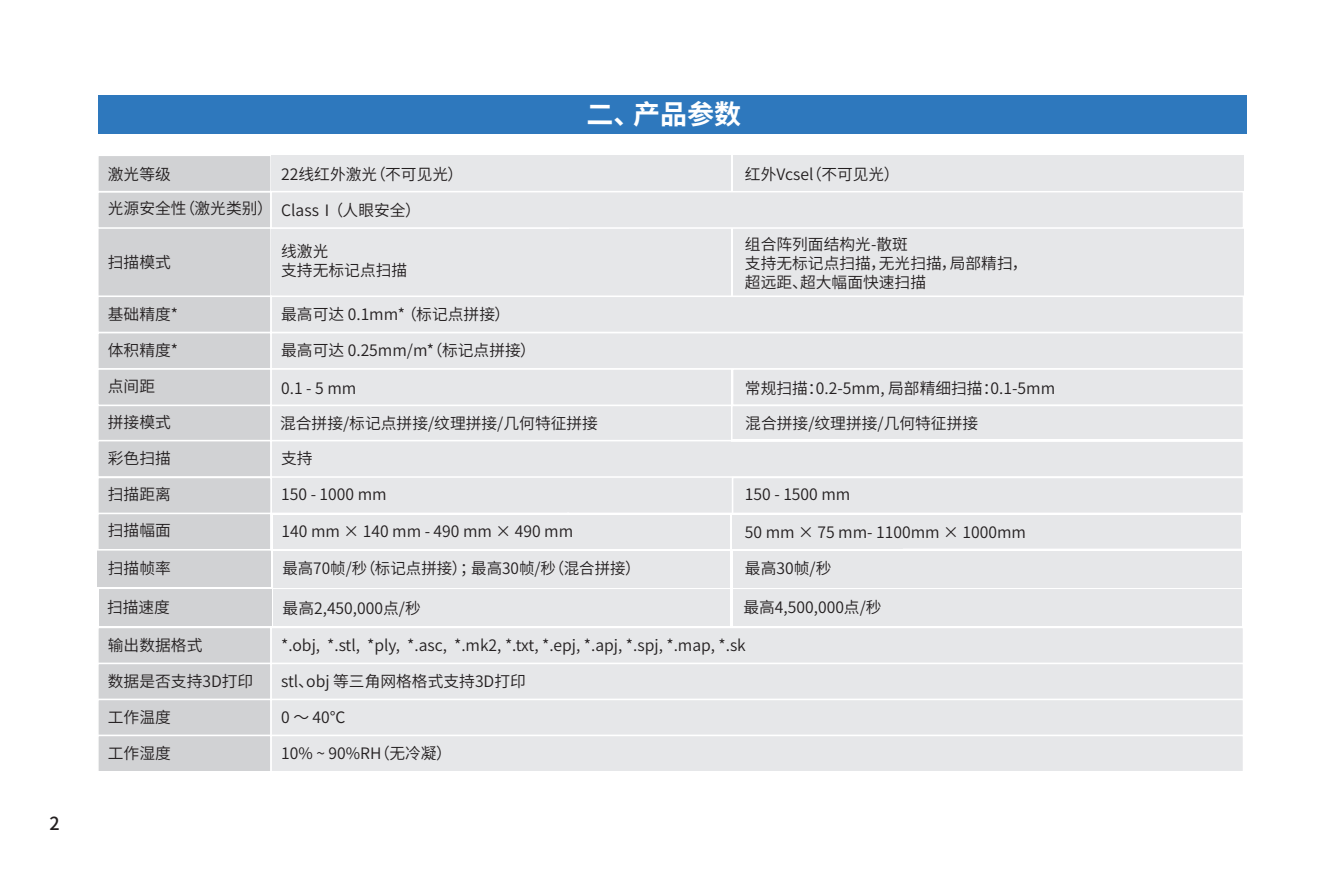
<style>
.page{position:relative;width:1340px;height:893px;background:#fff}
.page>*{position:absolute;margin:0;border:0;box-sizing:border-box;transform-origin:0 0}
.t1{font:700 27px "Source Han Sans CN";color:#fff}
.t2{font:500 18px "Source Han Sans CN";color:#231f20}
.t3{font:15.75px/18.9px "Source Han Sans CN";color:#231f20}
</style>
<div class="page">
<div style="left:99px;top:589px;width:172px;height:37px;background:#d1d2d4"></div>
<div style="left:732px;top:515px;width:509px;height:34px;background:#e6e7e9"></div>
<div style="left:272px;top:477px;width:458px;height:36px;background:#e6e7e9"></div>
<div style="left:730px;top:477px;width:512px;height:36px;background:#e6e7e9"></div>
<div style="left:97px;top:404px;width:175px;height:38px;background:#d1d2d4;border:2px solid #fff"></div>
<div style="left:271px;top:405px;width:459px;height:36px;background:#e6e7e9"></div>
<div style="left:97px;top:225px;width:175px;height:74px;background:#d1d2d4;border:2px solid #fff"></div>
<div style="left:271px;top:225px;width:459px;height:73px;background:#e6e7e9"></div>
<div style="left:98px;top:549px;width:173px;height:38px;background:#d1d2d4"></div>
<div style="left:273px;top:551px;width:457px;height:36px;background:#e6e7e9"></div>
<div style="left:732px;top:225px;width:511px;height:73px;background:#e6e7e9"></div>
<div style="left:98px;top:95px;width:1148px;height:38px;background:#2e78bd"></div>
<div style="left:97px;top:191px;width:175px;height:38px;background:#d1d2d4;border:2px solid #fff"></div>
<div style="left:97px;top:295px;width:175px;height:38px;background:#d1d2d4;border:2px solid #fff"></div>
<div style="left:97px;top:332px;width:175px;height:38px;background:#d1d2d4;border:2px solid #fff"></div>
<div style="left:97px;top:368px;width:175px;height:38px;background:#d1d2d4;border:2px solid #fff"></div>
<div style="left:270px;top:295px;width:974px;height:38px;background:#e6e7e9;border:2px solid #fff"></div>
<div style="left:270px;top:332px;width:974px;height:38px;background:#e6e7e9;border:2px solid #fff"></div>
<div style="left:271px;top:369px;width:459px;height:36px;background:#e6e7e9"></div>
<div style="left:270px;top:368px;width:463px;height:38px;border:2px solid #fff"></div>
<div style="left:97px;top:154px;width:175px;height:38px;background:#d1d2d4;border:2px solid #fff"></div>
<div style="left:271px;top:155px;width:459px;height:37px;background:#e6e7e9"></div>
<div style="left:270px;top:191px;width:974px;height:38px;background:#e6e7e9;border:2px solid #fff"></div>
<div style="left:731px;top:368px;width:513px;height:38px;background:#e6e7e9;border:2px solid #fff"></div>
<div style="left:732px;top:156px;width:511px;height:35px;background:#e6e7e9"></div>
<div style="left:97px;top:440px;width:175px;height:38px;background:#d1d2d4;border:2px solid #fff"></div>
<div style="left:270px;top:440px;width:974px;height:38px;background:#e6e7e9;border:2px solid #fff"></div>
<div style="left:97px;top:627px;width:175px;height:38px;background:#d1d2d4;border:2px solid #fff"></div>
<div style="left:270px;top:627px;width:974px;height:38px;background:#e6e7e9;border:2px solid #fff"></div>
<div style="left:97px;top:663px;width:175px;height:38px;background:#d1d2d4;border:2px solid #fff"></div>
<div style="left:270px;top:663px;width:974px;height:38px;background:#e6e7e9;border:2px solid #fff"></div>
<div style="left:97px;top:699px;width:175px;height:38px;background:#d1d2d4;border:2px solid #fff"></div>
<div style="left:270px;top:699px;width:974px;height:38px;background:#e6e7e9;border:2px solid #fff"></div>
<div style="left:97px;top:735px;width:175px;height:38px;background:#d1d2d4;border:2px solid #fff"></div>
<div style="left:270px;top:735px;width:974px;height:38px;background:#e6e7e9;border:2px solid #fff"></div>
<div style="left:97px;top:477px;width:175px;height:38px;background:#d1d2d4;border:2px solid #fff"></div>
<div style="left:731px;top:477px;width:513px;height:38px;border:2px solid #fff"></div>
<div style="left:97px;top:513px;width:175px;height:38px;background:#d1d2d4;border:2px solid #fff"></div>
<div style="left:273px;top:515px;width:457px;height:34px;background:#e6e7e9"></div>
<div style="left:273px;top:589px;width:457px;height:37px;background:#e6e7e9"></div>
<div style="left:733px;top:551px;width:508px;height:36px;background:#e6e7e9"></div>
<div style="left:733px;top:590px;width:508px;height:36px;background:#e6e7e9"></div>
<div style="left:731px;top:405px;width:511px;height:34px;background:#e6e7e9"></div>
<div style="left:731px;top:405px;width:513px;height:37px;border:2px solid #fff"></div>
<p class="t2" style="left:50px;top:813px;width:12px">2</p>
<p class="t3" style="left:108px;top:158px;width:166px;line-height:33.8px">激光等级<br>光源安全性（激光类别）</p>
<p class="t3" style="left:108px;top:253px;width:65px">扫描模式</p>
<p class="t3" style="left:108px;top:305px;width:72px">基础精度*</p>
<p class="t3" style="left:108px;top:341px;width:72px">体积精度*</p>
<p class="t3" style="left:108px;top:377px;width:49px">点间距</p>
<p class="t3" style="left:108px;top:413px;width:65px">拼接模式</p>
<p class="t3" style="left:281px;top:166px;width:184px">22线红外激光（不可见光）</p>
<p class="t3" style="left:281px;top:201px;width:141px">ClassⅠ（人眼安全）</p>
<h1 class="t1" style="left:586px;top:99px;width:156px">二、产品参数</h1>
<p class="t3" style="left:745px;top:165px;width:156px">红外Vcsel（不可见光）</p>
<p class="t3" style="left:281px;top:242px;width:127px">线激光<br>支持无标记点扫描</p>
<p class="t3" style="left:745px;top:235px;width:284px">组合阵列面结构光-散斑<br>支持无标记点扫描，无光扫描，局部精扫，超远距、超大幅面快速扫描</p>
<p class="t3" style="left:281px;top:305px;width:230px">最高可达 0.1mm* （标记点拼接）</p>
<p class="t3" style="left:281px;top:341px;width:256px">最高可达 0.25mm/m*（标记点拼接）</p>
<p class="t3" style="left:281px;top:379px;width:77px">0.1 - 5 mm</p>
<p class="t3" style="left:280px;top:414px;width:319px">混合拼接/标记点拼接/纹理拼接/几何特征拼接</p>
<p class="t3" style="left:745px;top:379px;width:312px">常规扫描：0.2-5mm, 局部精细扫描：0.1-5mm</p>
<p class="t3" style="left:745px;top:414px;width:234px">混合拼接/纹理拼接/几何特征拼接</p>
<p class="t3" style="left:108px;top:449px;width:65px">彩色扫描</p>
<p class="t3" style="left:281px;top:449px;width:33px">支持</p>
<p class="t3" style="left:108px;top:485px;width:65px">扫描距离</p>
<p class="t3" style="left:281px;top:485px;width:107px">150 - 1000 mm</p>
<p class="t3" style="left:745px;top:485px;width:107px">150 - 1500 mm</p>
<p class="t3" style="left:108px;top:521px;width:65px">扫描幅面</p>
<p class="t3" style="left:277px;top:521px;width:290px">140 mm × 140 mm- 490 mm × 490 mm</p>
<p class="t3" style="left:745px;top:523px;width:283px">50 mm × 75 mm- 1100mm × 1000mm</p>
<p class="t3" style="left:108px;top:559px;width:64px">扫描帧率</p>
<p class="t3" style="left:282px;top:559px;width:360px">最高70帧/秒（标记点拼接）；最高30帧/秒（混合拼接）</p>
<p class="t3" style="left:281px;top:522px;width:293px">140 mm × 140 mm - 490 mm × 490 mm</p>
<p class="t3" style="left:745px;top:559px;width:88px">最高30帧/秒</p>
<p class="t3" style="left:107px;top:598px;width:64px">扫描速度</p>
<p class="t3" style="left:282px;top:599px;width:140px">最高2,450,000点/秒</p>
<p class="t3" style="left:743px;top:598px;width:140px">最高4,500,000点/秒</p>
<p class="t3" style="left:108px;top:636px;width:96px">输出数据格式</p>
<p class="t3" style="left:281px;top:636px;width:466px">*.obj, *.stl, *ply, *.asc, *.mk2, *.txt, *.epj, *.apj, *.spj, *.map, *.sk</p>
<p class="t3" style="left:108px;top:672px;width:147px">数据是否支持3D打印</p>
<p class="t3" style="left:281px;top:672px;width:246px">stl、obj 等三角网格格式支持3D打印</p>
<p class="t3" style="left:108px;top:708px;width:65px">工作温度</p>
<p class="t3" style="left:281px;top:708px;width:66px">0 ～ 40℃</p>
<p class="t3" style="left:108px;top:744px;width:65px">工作湿度</p>
<p class="t3" style="left:281px;top:744px;width:172px">10% ~ 90%RH（无冷凝）</p>
</div>
